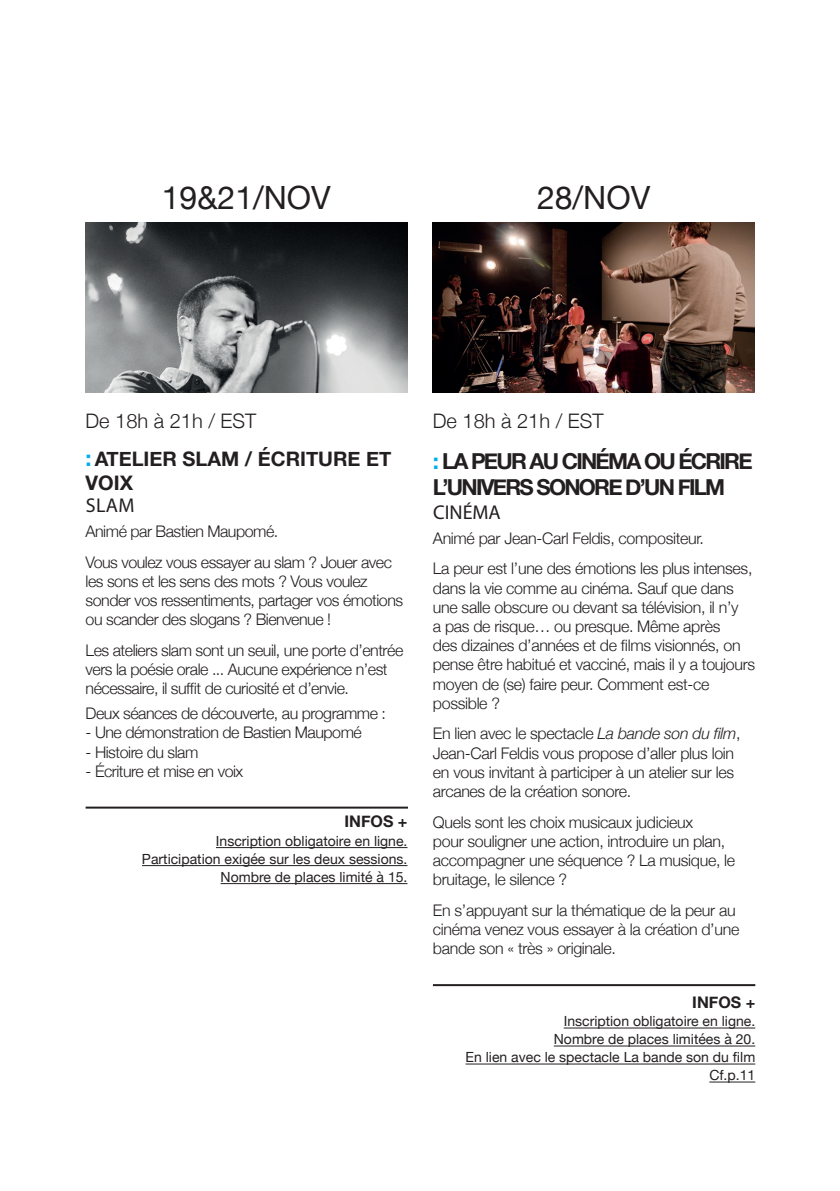
<style>
.page{position:relative;width:840px;height:1191px;background:#fff}
.page>*{position:absolute;margin:0;border:0;box-sizing:border-box;transform-origin:0 0}
.t1{font:32px "Helvetica Neue";color:#231f20}
.t2{font:700 22px/26.4px "Helvetica Neue";letter-spacing:-.08em;color:#231f20}
.t3{font:700 20px/38.4px "Helvetica Neue";color:#231f20}
.t4{font:300 20px "Helvetica Neue";color:#231f20}
.t5{font:20px "Myriad Pro";color:#231f20}
.t6{font:300 16px/19.2px "Helvetica Neue";letter-spacing:-.02em;color:#231f20}
.t7{font:700 16px "Helvetica Neue";color:#231f20}
.t8{font:14px/18px "Helvetica Neue";color:#231f20;text-align:right}
.s1{font-weight:300}
.s2{font-size:22px;color:#00aeef}
.s3{color:#00aeef}
.s4{font-style:italic}
</style>
<div class="page">
<img style="left:432px;top:223px;width:322px;height:170px">
<hr style="left:563px;top:1027px;width:191px;height:1px;background:#231f20">
<hr style="left:553px;top:1045px;width:201px;height:1px;background:#231f20">
<hr style="left:465px;top:1063px;width:289px;height:1px;background:#231f20">
<hr style="left:709px;top:1081px;width:45px;height:1px;background:#231f20">
<hr style="left:432px;top:984px;width:322px;height:2px;background:#231f20">
<img style="left:85px;top:223px;width:323px;height:170px">
<hr style="left:216px;top:847px;width:191px;height:1px;background:#231f20">
<hr style="left:142px;top:865px;width:265px;height:1px;background:#231f20">
<hr style="left:220px;top:883px;width:187px;height:1px;background:#231f20">
<hr style="left:85px;top:806px;width:323px;height:2px;background:#231f20">
<h1 class="t1" style="left:162px;top:175px;width:170px">19&amp;21/NOV</h1>
<h1 class="t1" style="left:536px;top:175px;width:115px">28/NOV</h1>
<p class="t3" style="left:85px;top:402px;width:307px"><span class="s1">De 18h à 21h / EST<br></span><span class="s2">:</span>ATELIER SLAM / ÉCRITURE ET</p>
<p class="t3" style="left:86px;top:464px;width:49px">VOIX</p>
<p class="t5" style="left:86px;top:493px;width:50px">SLAM</p>
<p class="t6" style="left:85px;top:515px;width:308px;line-height:30.6px">Animé par Bastien Maupomé.<br>Vous voulez vous essayer au slam ? Jouer avec</p>
<p class="t6" style="left:85px;top:570px;width:319px">les sons et les sens des mots ? Vous voulez sonder vos ressentiments, partager vos émotions ou scander des slogans ? Bienvenue !</p>
<p class="t6" style="left:85px;top:639px;width:319px">Les ateliers slam sont un seuil, une porte d’entrée vers la poésie orale ... Aucune expérience n’est nécessaire, il suffit de curiosité et d’envie.</p>
<p class="t6" style="left:85px;top:702px;width:302px">Deux séances de découverte, au programme :</p>
<p class="t6" style="left:85px;top:722px;width:278px">- Une démonstration de Bastien Maupomé</p>
<p class="t6" style="left:85px;top:741px;width:114px">- Histoire du slam</p>
<p class="t6" style="left:85px;top:760px;width:159px">- Écriture et mise en voix</p>
<p class="t7" style="left:344px;top:809px;width:64px">INFOS +</p>
<p class="t8" style="left:142px;top:832px;width:267px">Inscription obligatoire en ligne.<br>Participation exigée sur les deux sessions.<br>Nombre de places limité à 15.</p>
<p class="t4" style="left:432px;top:404px;width:172px">De 18h à 21h / EST</p>
<h2 class="t2" style="left:432px;top:448px;width:321px"><span class="s3">:</span> LA PEUR AU CINÉMA OU ÉCRIRE<br>L’UNIVERS SONORE D’UN FILM</h2>
<p class="t5" style="left:433px;top:500px;width:69px">CINÉMA</p>
<p class="t6" style="left:432px;top:521px;width:321px;line-height:30.6px">Animé par Jean-Carl Feldis, compositeur.<br>La peur est l’une des émotions les plus intenses,</p>
<p class="t6" style="left:432px;top:577px;width:323px">dans la vie comme au cinéma. Sauf que dans une salle obscure ou devant sa télévision, il n’y<br>a pas de risque… ou presque. Même après<br>des dizaines d’années et de films visionnés, on pense être habitué et vacciné, mais il y a toujours moyen de (se) faire peur. Comment est-ce possible ?</p>
<p class="t6" style="left:432px;top:723px;width:309px">En lien avec le spectacle <span class="s4">La bande son du film</span>, Jean-Carl Feldis vous propose d’aller plus loin en vous invitant à participer à un atelier sur les arcanes de la création sonore.</p>
<p class="t6" style="left:432px;top:811px;width:303px">Quels sont les choix musicaux judicieux<br>pour souligner une action, introduire un plan, accompagner une séquence ? La musique, le bruitage, le silence ?</p>
<p class="t6" style="left:432px;top:899px;width:308px">En s’appuyant sur la thématique de la peur au cinéma venez vous essayer à la création d’une bande son « très » originale.</p>
<p class="t7" style="left:692px;top:989px;width:64px">INFOS +</p>
<p class="t8" style="left:465px;top:1012px;width:291px">Inscription obligatoire en ligne.<br>Nombre de places limitées à 20.<br>En lien avec le spectacle La bande son du film<br>Cf.p.11</p>
</div>
